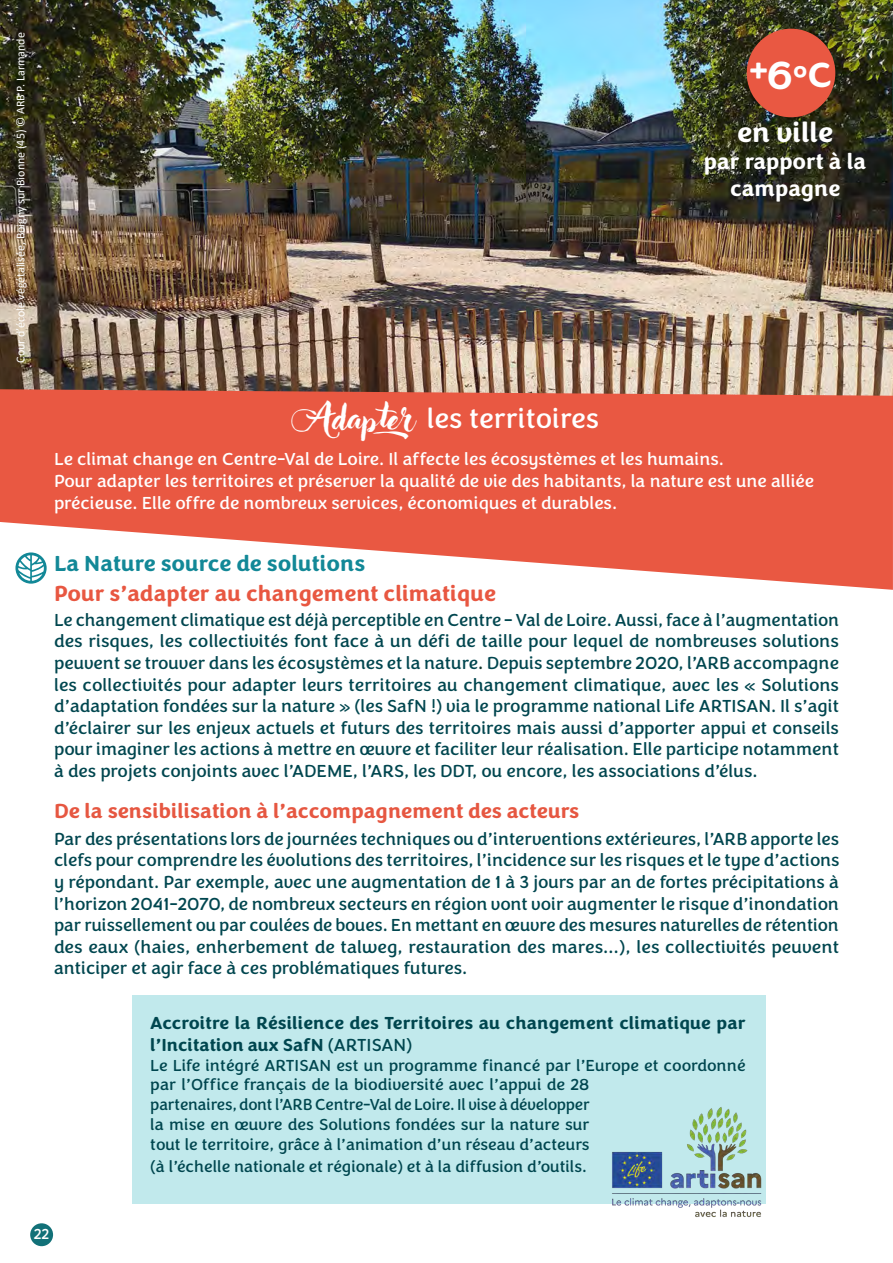
<style>
.page{position:relative;width:893px;height:1263px;background:#fff}
.page>*{position:absolute;margin:0;border:0;box-sizing:border-box;transform-origin:0 0}
.t1{font:700 40.5px "Congenial";color:#fff}
.t2{font:700 33px "Congenial";color:#fff}
.t3{font:700 31.5px "Congenial";color:#fff}
.t4{font:28.5px "Congenial";color:#fff}
.t5{font:700 28.5px "Congenial";color:#fff}
.t6{font:700 22.5px "Congenial";color:#e85741}
.t7{font:700 22.5px "Congenial";color:#128897}
.t8{font:700 22.5px/27px "Congenial";color:#fff;text-align:center}
.t9{font:700 21px "Congenial";color:#e65741}
.t10{font:18px/21.6px "Congenial";color:#00464f;text-align:justify}
.t11{font:18px/21.6px "Congenial";color:#fff}
.t12{font:700 18px/21.6px "Congenial";letter-spacing:.005em;color:#00464f}
.t13{font:16.5px/19.8px "Congenial";color:#00464f}
.t14{font:15px "Congenial";color:#fff}
.t15{font:12px "Calibri";color:#fff}
.s1{font-family:"Adlery";font-size:34.5px}
.s2{font-size:36px}
.s3{color:#10332b}
.s4{font-weight:400}
</style>
<div class="page">
<div style="left:30px;top:1223px;width:23px;height:23px;background:#127178;border-radius:50%"></div>
<div style="left:132px;top:996px;width:633px;height:208px;background:#c1e9ec"></div>
<img style="left:612px;top:1102px;width:154px;height:115px">
<img style="left:0;top:0;width:893px;height:389px">
<div style="left:747px;top:29px;width:88px;height:88px;background:#e95842;border-radius:50%"></div>
<svg style="left:0;top:389px;width:893px;height:201px;fill:#e95842"></svg>
<svg style="left:892px;top:13px;width:1px;height:15px"></svg>
<hr style="left:892px;top:66px;width:1px;height:46px;background:#128897">
<p class="t15" style="left:12px;top:363px;width:332px;rotate:-90deg">Cour d’école végétalisée, Boigny sur Bionne (45) © ARB P. Larmande</p>
<p class="t4" style="left:294px;top:402px;width:307px"><span class="s1">Adapter</span>les territoires</p>
<p class="t2" style="left:749px;top:50px;width:21px">+</p>
<p class="t1" style="left:767px;top:50px;width:28px">6</p>
<p class="t3" style="left:793px;top:57px;width:41px">°<span class="s2">C</span></p>
<p class="t5" style="left:737px;top:114px;width:98px">en ville</p>
<p class="t8" style="left:704px;top:148px;width:164px">par rapport à la campagne</p>
<p class="t11" style="left:54px;top:449px;width:762px">Le climat change en Centre-Val de Loire. Il affecte les écosystèmes et les humains.<br>Pour adapter les territoires et préserver la qualité de vie des habitants, la nature est une alliée précieuse. Elle offre de nombreux services, économiques et durables.</p>
<p class="t7" style="left:54px;top:550px;width:313px">La Nature source de solutions</p>
<p class="t6" style="left:54px;top:579px;width:443px">Pour s’adapter au changement climatique</p>
<p class="t10" style="left:54px;top:609px;width:786px">Le changement climatique est déjà perceptible en Centre – Val de Loire. Aussi, face à l’augmentation des risques, les collectivités font face à un défi de taille pour lequel de nombreuses solutions peuvent se trouver dans les écosystèmes et la nature<span class="s3">.</span> Depuis septembre 2020, l’ARB accompagne les collectivités pour adapter leurs territoires au changement climatique, avec les « Solutions d’adaptation fondées sur la nature » (les SafN !) via le programme national Life ARTISAN. Il s’agit d’éclairer sur les enjeux actuels et futurs des territoires mais aussi d’apporter appui et conseils pour imaginer les actions à mettre en œuvre et faciliter leur réalisation. Elle participe notamment à des projets conjoints avec l’ADEME, l’ARS, les DDT, ou encore, les associations d’élus.</p>
<p class="t9" style="left:54px;top:798px;width:527px">De la sensibilisation à l’accompagnement des acteurs</p>
<p class="t10" style="left:54px;top:828px;width:787px">Par des présentations lors de journées techniques ou d’interventions extérieures, l’ARB apporte les clefs pour comprendre les évolutions des territoires, l’incidence sur les risques et le type d’actions y répondant. Par exemple, avec une augmentation de 1 à 3 jours par an de fortes précipitations à l’horizon 2041-2070, de nombreux secteurs en région vont voir augmenter le risque d’inondation par ruissellement ou par coulées de boues. En mettant en œuvre des mesures naturelles de rétention des eaux (haies, enherbement de talweg, restauration des mares…), les collectivités peuvent anticiper et agir face à ces problématiques futures.</p>
<p class="t12" style="left:150px;top:1013px;width:597px">Accroitre la Résilience des Territoires au changement climatique par l’Incitation aux SafN <span class="s4">(ARTISAN)</span></p>
<p class="t13" style="left:150px;top:1056px;width:597px">Le Life intégré ARTISAN est un programme financé par l’Europe et coordonné par l’Office français de la biodiversité avec l’appui de 28<br>partenaires, dont l’ARB Centre-Val de Loire. Il vise à développer<br>la mise en œuvre des Solutions fondées sur la nature sur<br>tout le territoire, grâce à l’animation d’un réseau d’acteurs</p>
<p class="t13" style="left:150px;top:1156px;width:438px">(à l’échelle nationale et régionale) et à la diffusion d’outils.</p>
<p class="t14" style="left:34px;top:1225px;width:17px">22</p>
</div>
